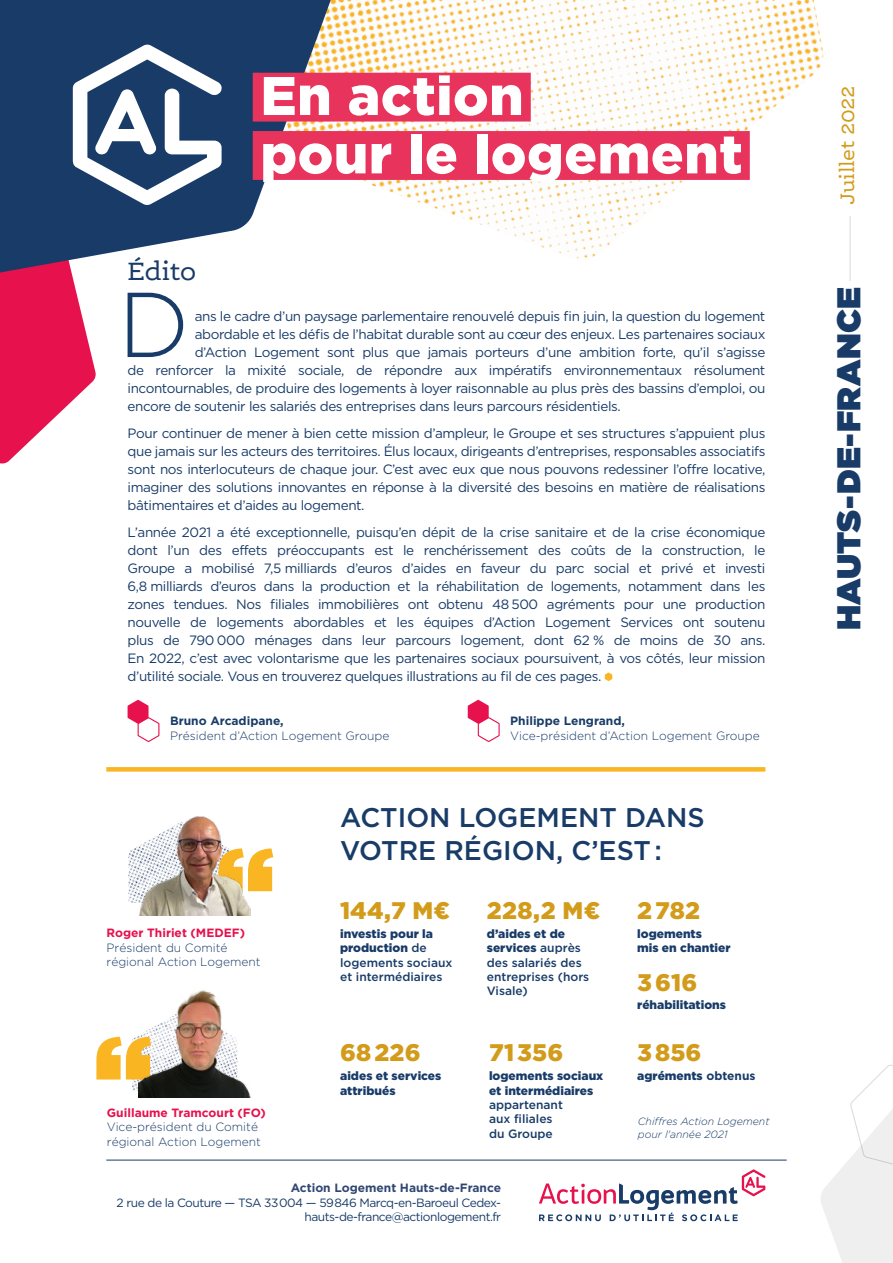
<style>
.page{position:relative;width:893px;height:1263px;background:#fff}
.page>*{position:absolute;margin:0;border:0;box-sizing:border-box;transform-origin:0 0}
.t1{font:300 91.95px "Gotham";color:#183b68}
.t2{font:900 54.3px/58.3px "Gotham";letter-spacing:.01em;color:#fff}
.t3{font:900 33px "Gotham";letter-spacing:.01em;color:#183b68}
.t4{font:500 27px/32.4px "Gotham";color:#183b68}
.t5{font:27px "Ernestine Pro";letter-spacing:-.02em;color:#183b68}
.t6{font:900 24px "Gotham";letter-spacing:.01em;color:#d39b1a}
.t7{font:21px "Ernestine Pro";letter-spacing:-.02em;color:#d39b1a}
.t8{font:13.5px/18px "Gotham";letter-spacing:-.03em;color:#183b68;text-align:justify}
.t9{font:300 12px/14.4px "Gotham";color:#183b68}
.t10{font:500 12px/14.4px "Gotham";color:#183b68}
.t11{font:900 12px/14.4px "Gotham";color:#183b68}
.t12{font:12px/14.4px "Gotham";letter-spacing:-.04em;color:#183b68;text-align:right}
.t13{font:700 12px "Gotham";color:#e6114d}
.t14{font:700 12px "Gotham";color:#183b68}
.t15{font:700 12px "Gotham";color:#304773}
.t16{font:italic 300 10.5px/12.6px "Gotham";color:#183b68}
.s1{font-weight:900}
.s2{font-weight:700}
</style>
<div class="page">
<img style="left:363px;top:0;width:461px;height:259px">
<svg style="left:0;top:287px;width:96px;height:177px"></svg>
<svg style="left:128px;top:700px;width:32px;height:42px"></svg>
<svg style="left:468px;top:700px;width:32px;height:42px"></svg>
<img style="left:132px;top:1036px;width:7px;height:56px">
<svg style="left:96px;top:1037px;width:43px;height:42px"></svg>
<svg style="left:0;top:0;width:363px;height:287px;fill:#183b68"></svg>
<div style="left:253px;top:73px;width:278px;height:49px;background:#e8345c"></div>
<div style="left:253px;top:131px;width:497px;height:49px;background:#e8345c"></div>
<svg style="left:73px;top:45px;width:149px;height:160px"></svg>
<div style="left:106px;top:767px;width:659px;height:5px;background:#fab522"></div>
<img style="left:129px;top:847px;width:8px;height:56px">
<svg style="left:251px;top:848px;width:22px;height:43px"></svg>
<hr style="left:106px;top:1160px;width:681px;height:1px;background:#183b68">
<svg style="left:605px;top:672px;width:7px;height:9px"></svg>
<svg style="left:821px;top:1064px;width:72px;height:199px"></svg>
<svg style="left:539px;top:1169px;width:226px;height:52px"></svg>
<hr style="left:850px;top:216px;width:1px;height:65px;background:#dbd9d7">
<img style="left:139px;top:990px;width:112px;height:107px">
<img style="left:137px;top:816px;width:114px;height:99px">
<h2 class="t2" style="left:260px;top:65px;width:484px">En action<br>pour le logement</h2>
<h3 class="t5" style="left:128px;top:254px;width:70px">Édito</h3>
<h1 class="t1" style="left:118px;top:274px;width:73px">D</h1>
<p class="t8" style="left:195px;top:307px;width:572px">ans le cadre d’un paysage parlementaire renouvelé depuis fin juin, la question du logement</p>
<p class="t8" style="left:195px;top:325px;width:572px">abordable et les défis de l’habitat durable sont au cœur des enjeux. Les partenaires sociaux</p>
<p class="t8" style="left:195px;top:343px;width:572px">d’Action Logement sont plus que jamais porteurs d’une ambition forte, qu’il s’agisse</p>
<p class="t8" style="left:128px;top:361px;width:639px">de renforcer la mixité sociale, de répondre aux impératifs environnementaux résolument</p>
<p class="t8" style="left:128px;top:379px;width:639px">incontournables, de produire des logements à loyer raisonnable au plus près des bassins d’emploi, ou</p>
<p class="t8" style="left:128px;top:397px;width:495px">encore de soutenir les salariés des entreprises dans leurs parcours résidentiels.</p>
<p class="t8" style="left:128px;top:424px;width:639px">Pour continuer de mener à bien cette mission d’ampleur, le Groupe et ses structures s’appuient plus que jamais sur les acteurs des territoires. Élus locaux, dirigeants d’entreprises, responsables associatifs sont nos interlocuteurs de chaque jour. C’est avec eux que nous pouvons redessiner l’offre locative, imaginer des solutions innovantes en réponse à la diversité des besoins en matière de réalisations bâtimentaires et d’aides au logement.</p>
<p class="t8" style="left:128px;top:523px;width:639px">L’année 2021 a été exceptionnelle, puisqu’en dépit de la crise sanitaire et de la crise économique dont l’un des effets préoccupants est le renchérissement des coûts de la construction, le Groupe a mobilisé 7,5 milliards d’euros d’aides en faveur du parc social et privé et investi 6,8 milliards d’euros dans la production et la réhabilitation de logements, notamment dans les zones tendues. Nos filiales immobilières ont obtenu 48 500 agréments pour une production nouvelle de logements abordables et les équipes d’Action Logement Services ont soutenu plus de 790 000 ménages dans leur parcours logement, dont 62 % de moins de 30 ans.<br>En 2022, c’est avec volontarisme que les partenaires sociaux poursuivent, à vos côtés, leur mission d’utilité sociale. Vous en trouverez quelques illustrations au fil de ces pages.</p>
<p class="t14" style="left:170px;top:713px;width:115px">Bruno Arcadipane,</p>
<p class="t9" style="left:170px;top:728px;width:221px">Président d’Action Logement Groupe</p>
<p class="t14" style="left:510px;top:713px;width:116px">Philippe Lengrand,</p>
<p class="t9" style="left:510px;top:728px;width:251px">Vice-président d’Action Logement Groupe</p>
<p class="t13" style="left:107px;top:925px;width:140px">Roger Thiriet (MEDEF)</p>
<p class="t9" style="left:107px;top:940px;width:156px">Président du Comité régional Action Logement</p>
<p class="t13" style="left:107px;top:1104px;width:161px">Guillaume Tramcourt (FO)</p>
<p class="t9" style="left:107px;top:1119px;width:156px">Vice-président du Comité régional Action Logement</p>
<h3 class="t4" style="left:340px;top:801px;width:366px">ACTION LOGEMENT DANS<br>VOTRE RÉGION, C’EST:</h3>
<h3 class="t6" style="left:340px;top:897px;width:111px">144,7 M¤</h3>
<p class="t10" style="left:340px;top:926px;width:114px"><span class="s1">investis pour la production</span> de logements sociaux et intermédiaires</p>
<h3 class="t6" style="left:487px;top:897px;width:115px">228,2 M¤</h3>
<p class="t10" style="left:487px;top:926px;width:104px"><span class="s1">d’aides et de services</span> auprès des salariés des entreprises (hors<br>Visale)</p>
<h3 class="t6" style="left:637px;top:897px;width:64px">2782</h3>
<p class="t11" style="left:637px;top:926px;width:95px">logements<br>mis en chantier</p>
<h3 class="t6" style="left:637px;top:968px;width:62px">3616</h3>
<p class="t11" style="left:637px;top:997px;width:90px">réhabilitations</p>
<h3 class="t6" style="left:637px;top:1039px;width:66px">3856</h3>
<p class="t11" style="left:637px;top:1068px;width:120px">agréments <span class="s2">obtenus</span></p>
<h3 class="t6" style="left:340px;top:1039px;width:82px">68226</h3>
<p class="t11" style="left:340px;top:1068px;width:103px">aides et services attribués</p>
<h3 class="t6" style="left:489px;top:1039px;width:76px">71356</h3>
<p class="t11" style="left:489px;top:1068px;width:116px">logements sociaux et intermédiaires</p>
<p class="t10" style="left:489px;top:1097px;width:75px">appartenant aux filiales du Groupe</p>
<p class="t16" style="left:638px;top:1115px;width:133px">Chiffres Action Logement pour l'année 2021</p>
<p class="t15" style="left:291px;top:1180px;width:212px">Action Logement Hauts-de-France</p>
<p class="t12" style="left:117px;top:1195px;width:386px">2 rue de la Couture — TSA 33004 — 59846 Marcq-en-Baroeul Cedex&shy;hauts-de-france@actionlogement.fr</p>
<h3 class="t7" style="left:834px;top:205px;width:121px;rotate:-90deg">Juillet 2022</h3>
<h3 class="t3" style="left:830px;top:630px;width:345px;rotate:-90deg">HAUTS-DE-FRANCE</h3>
</div>
